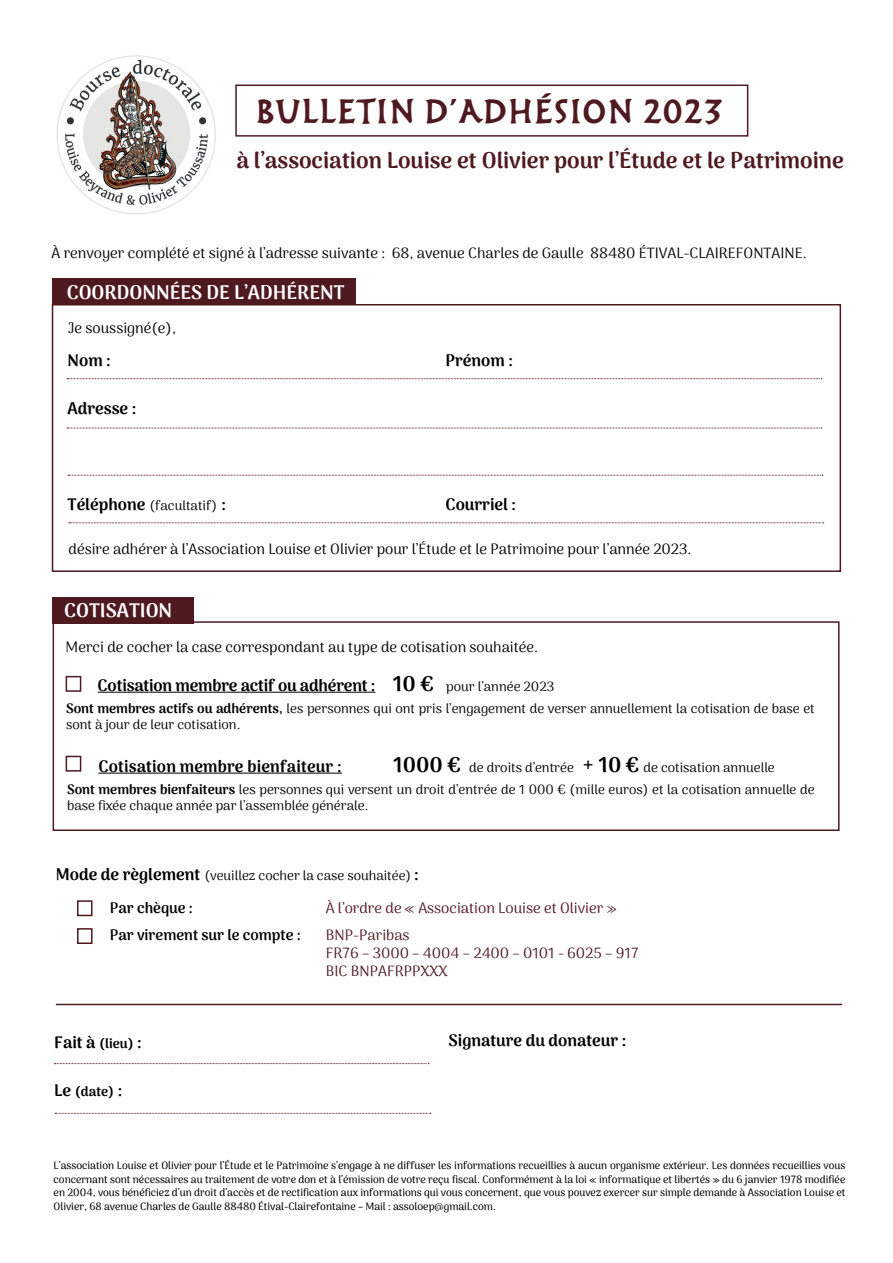
<style>
.page{position:relative;width:893px;height:1263px;background:#fff}
.page>*{position:absolute;margin:0;border:0;box-sizing:border-box;transform-origin:0 0}
.t1{font:33px "Frutiger Capitalis";letter-spacing:.01em;color:#4e1a1f}
.t2{font:900 22.5px "Arima Madurai";color:#4e1a1f}
.t3{font:900 19.5px "Arima Madurai";color:#fff}
.t4{font:900 16.5px "Arima Madurai";color:#000001}
.t5{font:15px "Arima Madurai";color:#000001}
.t6{font:15px "Arima Madurai";color:#4e1a1f}
.t7{font:800 15px "Arima Madurai";color:#000001}
.t8{font:13.5px/16.5px "Arima Madurai";color:#000001}
.t9{font:900 13.5px "Arima Madurai";color:#000001}
.t10{font:500 10.5px/13.5px "Arima Madurai";color:#000001;text-align:justify}
.s1{font-weight:900;font-size:16.5px}
.s2{font-size:21px}
.s3{font-weight:400;font-size:13.5px}
.s4{font-weight:900}
.s5{font-weight:900;font-size:21px}
.s6{font-size:13.5px}
.s7{font-size:16.5px}
</style>
<div class="page">
<div style="left:53px;top:621px;width:786px;height:210px;border:2px solid #4e1a1f"></div>
<div style="left:52px;top:304px;width:789px;height:268px;border:2px solid #4e1a1f"></div>
<img style="left:56px;top:55px;width:160px;height:160px">
<div style="left:235px;top:85px;width:513px;height:52px;border:2px solid #4e1a1f"></div>
<svg style="left:67px;top:378px;width:755px;height:1px"></svg>
<svg style="left:67px;top:428px;width:755px;height:1px"></svg>
<svg style="left:68px;top:475px;width:755px;height:1px"></svg>
<svg style="left:69px;top:523px;width:755px;height:1px"></svg>
<div style="left:52px;top:278px;width:304px;height:27px;background:#4e1a1f"></div>
<div style="left:52px;top:597px;width:142px;height:26px;background:#4e1a1f"></div>
<hr style="left:98px;top:692px;width:277px;height:1px;background:#000001">
<div style="left:77px;top:900px;width:16px;height:16px;border:2px solid #4e1a1f"></div>
<div style="left:77px;top:928px;width:16px;height:16px;border:2px solid #4e1a1f"></div>
<svg style="left:55px;top:1063px;width:374px;height:1px"></svg>
<svg style="left:55px;top:1113px;width:376px;height:1px"></svg>
<hr style="left:56px;top:1004px;width:786px;height:1px;background:#4e1a1f">
<div style="left:66px;top:676px;width:15px;height:16px;border:2px solid #4e1a1f"></div>
<div style="left:66px;top:756px;width:15px;height:16px;border:2px solid #4e1a1f"></div>
<hr style="left:98px;top:773px;width:244px;height:1px;background:#000001">
<p class="t1" style="left:255px;top:91px;width:469px">BULLETIN D’ADHÉSION 2023</p>
<p class="t2" style="left:236px;top:144px;width:609px">à l’association Louise et Olivier pour l’Étude et le Patrimoine</p>
<p class="t5" style="left:52px;top:243px;width:757px">À renvoyer complété et signé à l’adresse suivante : 68, avenue Charles de Gaulle 88480 ÉTIVAL-CLAIREFONTAINE.</p>
<p class="t3" style="left:67px;top:278px;width:279px">COORDONNÉES DE L’ADHÉRENT</p>
<p class="t5" style="left:68px;top:317px;width:110px">Je soussigné(e),</p>
<p class="t4" style="left:68px;top:348px;width:45px">Nom :</p>
<p class="t4" style="left:446px;top:348px;width:69px">Prénom :</p>
<p class="t4" style="left:68px;top:396px;width:70px">Adresse :</p>
<p class="t8" style="left:68px;top:497px;width:160px"><span class="s1">Téléphone</span> (facultatif) <span class="s1">:</span></p>
<p class="t4" style="left:446px;top:492px;width:72px">Courriel :</p>
<p class="t5" style="left:69px;top:539px;width:624px">désire adhérer à l’Association Louise et Olivier pour l’Étude et le Patrimoine pour l’année 2023.</p>
<p class="t3" style="left:64px;top:596px;width:110px">COTISATION</p>
<p class="t5" style="left:66px;top:637px;width:474px">Merci de cocher la case correspondant au type de cotisation souhaitée.</p>
<p class="t4" style="left:98px;top:673px;width:458px">Cotisation membre actif ou adhérent : <span class="s2">10 €</span> <span class="s3">pour l’année 2023</span></p>
<p class="t8" style="left:66px;top:700px;width:750px"><span class="s4">Sont membres actifs ou adhérents,</span> les personnes qui ont pris l’engagement de verser annuellement la cotisation de base et sont à jour de leur cotisation.</p>
<p class="t4" style="left:98px;top:754px;width:245px">Cotisation membre bienfaiteur :</p>
<p class="t8" style="left:393px;top:759px;width:383px"><span class="s5">1000 €</span> de droits d’entrée <span class="s5">+ 10 €</span> de cotisation annuelle</p>
<p class="t8" style="left:67px;top:781px;width:749px"><span class="s4">Sont membres bienfaiteurs</span> les personnes qui versent un droit d’entrée de 1 000 € (mille euros) et la cotisation annuelle de base fixée chaque année par l’assemblée générale.</p>
<p class="t8" style="left:56px;top:867px;width:365px"><span class="s1">Mode de règlement</span> (veuillez cocher la case souhaitée) <span class="s1">:</span></p>
<p class="t7" style="left:110px;top:897px;width:85px">Par chèque :</p>
<p class="t6" style="left:326px;top:898px;width:292px">À l’ordre de « Association Louise et Olivier »</p>
<p class="t7" style="left:110px;top:924px;width:193px">Par virement sur le compte :</p>
<p class="t6" style="left:326px;top:925px;width:85px">BNP-Paribas</p>
<p class="t6" style="left:326px;top:943px;width:314px">FR76 – 3000 – 4004 – 2400 – 0101 - 6025 – 917</p>
<p class="t6" style="left:326px;top:961px;width:123px">BIC BNPAFRPPXXX</p>
<p class="t4" style="left:54px;top:1030px;width:89px">Fait à <span class="s6">(lieu)</span> :</p>
<p class="t9" style="left:54px;top:1082px;width:70px"><span class="s7">Le</span> (date) <span class="s7">:</span></p>
<p class="t4" style="left:449px;top:1028px;width:179px">Signature du donateur :</p>
<p class="t10" style="left:54px;top:1159px;width:793px">L’association Louise et Olivier pour l’Étude et le Patrimoine s’engage à ne diffuser les informations recueillies à aucun organisme extérieur. Les données recueillies vous concernant sont nécessaires au traitement de votre don et à l’émission de votre reçu fiscal. Conformément à la loi « informatique et libertés » du 6 janvier 1978 modifiée en 2004, vous bénéficiez d’un droit d’accès et de rectification aux informations qui vous concernent, que vous pouvez exercer sur simple demande à Association Louise et Olivier, 68 avenue Charles de Gaulle 88480 Étival-Clairefontaine – Mail : assoloep@gmail.com.</p>
</div>
